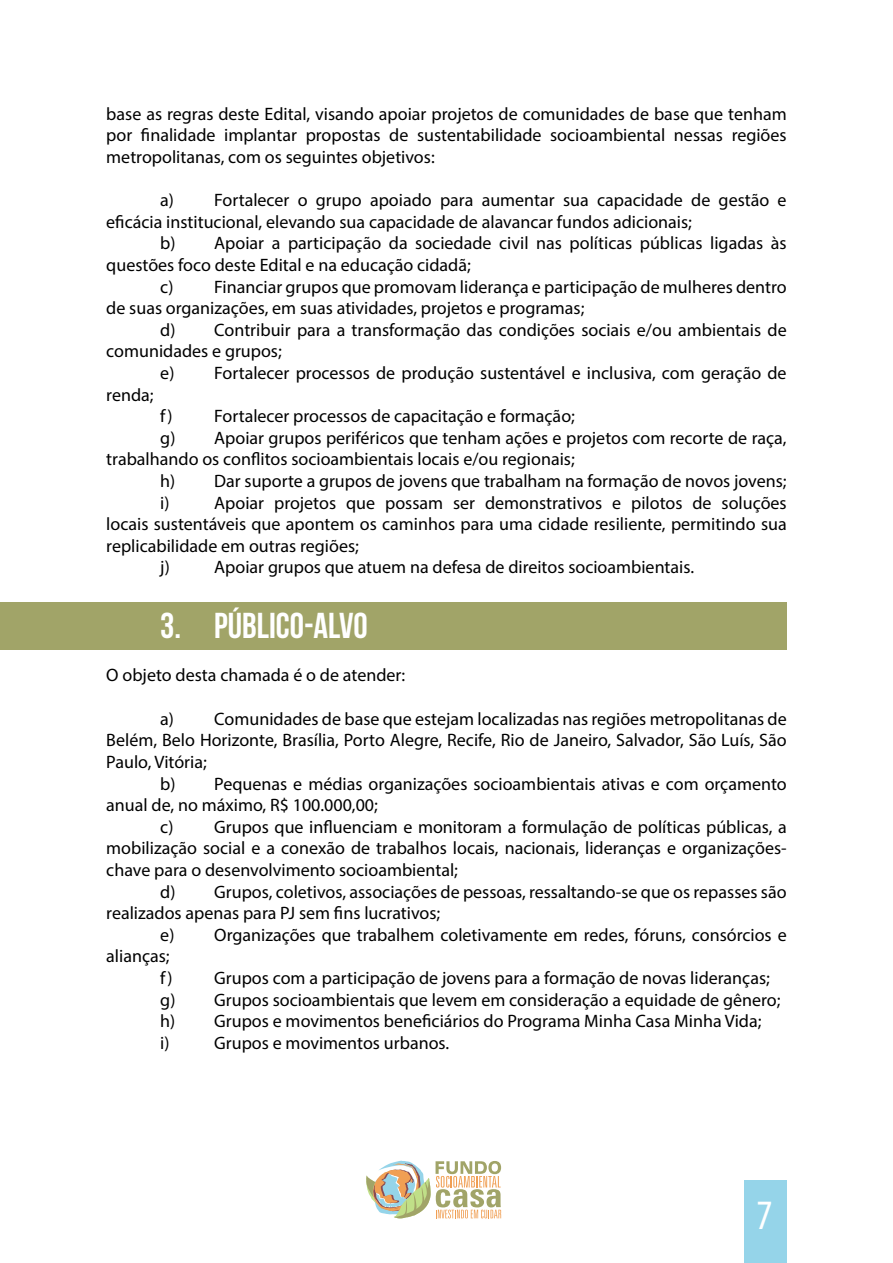
<style>
.page{position:relative;width:893px;height:1263px;background:#fff}
.page>*{position:absolute;margin:0;border:0;box-sizing:border-box;transform-origin:0 0}
.t1{font:condensed 42px "Myriad Pro";color:#fff}
.t2{font:36px "Bebas Neue";color:#fff}
.t3{font:18px/21.6px "Myriad Pro";color:#000}
</style>
<div class="page">
<div style="left:744px;top:1181px;width:43px;height:82px;background:#95d4e9"></div>
<svg style="left:366px;top:1160px;width:135px;height:58px"></svg>
<div style="left:0;top:602px;width:787px;height:47px;background:#a1a468"></div>
<p class="t3" style="left:106px;top:103px;width:682px;text-align:justify">base as regras deste Edital, visando apoiar projetos de comunidades de base que tenham por finalidade implantar propostas de sustentabilidade socioambiental nessas regiões metropolitanas, com os seguintes objetivos:</p>
<p class="t3" style="left:106px;top:189px;width:682px;text-indent:54px">a) Fortalecer o grupo apoiado para aumentar sua capacidade de gestão e eficácia institucional, elevando sua capacidade de alavancar fundos adicionais;</p>
<p class="t3" style="left:106px;top:232px;width:682px;text-indent:54px">b) Apoiar a participação da sociedade civil nas políticas públicas ligadas às questões foco deste Edital e na educação cidadã;</p>
<p class="t3" style="left:106px;top:275px;width:682px;text-indent:54px">c) Financiar grupos que promovam liderança e participação de mulheres dentro de suas organizações, em suas atividades, projetos e programas;</p>
<p class="t3" style="left:106px;top:319px;width:682px;text-indent:54px">d) Contribuir para a transformação das condições sociais e/ou ambientais de comunidades e grupos;</p>
<p class="t3" style="left:160px;top:362px;width:628px">e) Fortalecer processos de produção sustentável e inclusiva, com geração de</p>
<p class="t3" style="left:106px;top:383px;width:49px">renda;</p>
<p class="t3" style="left:160px;top:405px;width:416px">f) Fortalecer processos de capacitação e formação;</p>
<p class="t3" style="left:160px;top:427px;width:628px">g) Apoiar grupos periféricos que tenham ações e projetos com recorte de raça,</p>
<p class="t3" style="left:106px;top:448px;width:470px">trabalhando os conflitos socioambientais locais e/ou regionais;</p>
<p class="t3" style="left:160px;top:470px;width:628px">h) Dar suporte a grupos de jovens que trabalham na formação de novos jovens;</p>
<p class="t3" style="left:160px;top:491px;width:11px">i)</p>
<p class="t3" style="left:214px;top:491px;width:574px">Apoiar projetos que possam ser demonstrativos e pilotos de soluções</p>
<p class="t3" style="left:106px;top:513px;width:682px">locais sustentáveis que apontem os caminhos para uma cidade resiliente, permitindo sua</p>
<p class="t3" style="left:106px;top:535px;width:254px">replicabilidade em outras regiões;</p>
<p class="t3" style="left:160px;top:556px;width:11px">j)</p>
<p class="t3" style="left:214px;top:556px;width:481px">Apoiar grupos que atuem na defesa de direitos socioambientais.</p>
<h2 class="t2" style="left:160px;top:606px;width:209px">3. PÚBLICO-ALVO</h2>
<p class="t3" style="left:106px;top:664px;width:301px">O objeto desta chamada é o de atender:</p>
<p class="t3" style="left:106px;top:707px;width:682px;text-align:justify;text-indent:54px">a) Comunidades de base que estejam localizadas nas regiões metropolitanas de Belém, Belo Horizonte, Brasília, Porto Alegre, Recife, Rio de Janeiro, Salvador, São Luís, São Paulo, Vitória;</p>
<p class="t3" style="left:106px;top:772px;width:682px;text-indent:54px">b) Pequenas e médias organizações socioambientais ativas e com orçamento anual de, no máximo, R$ 100.000,00;</p>
<p class="t3" style="left:106px;top:815px;width:682px;text-align:justify;text-indent:54px">c) Grupos que influenciam e monitoram a formulação de políticas públicas, a mobilização social e a conexão de trabalhos locais, nacionais, lideranças e organizações&shy;chave para o desenvolvimento socioambiental;</p>
<p class="t3" style="left:106px;top:880px;width:682px;text-indent:54px">d) Grupos, coletivos, associações de pessoas, ressaltando-se que os repasses são realizados apenas para PJ sem fins lucrativos;</p>
<p class="t3" style="left:106px;top:923px;width:682px;text-indent:54px">e) Organizações que trabalhem coletivamente em redes, fóruns, consórcios e alianças;</p>
<p class="t3" style="left:160px;top:967px;width:622px">f) Grupos com a participação de jovens para a formação de novas lideranças; g) Grupos socioambientais que levem em consideração a equidade de gênero; h) Grupos e movimentos beneficiários do Programa Minha Casa Minha Vida;<br>i)</p>
<p class="t3" style="left:214px;top:1031px;width:236px">Grupos e movimentos urbanos.</p>
<h1 class="t1" style="left:756px;top:1190px;width:18px">7</h1>
</div>
